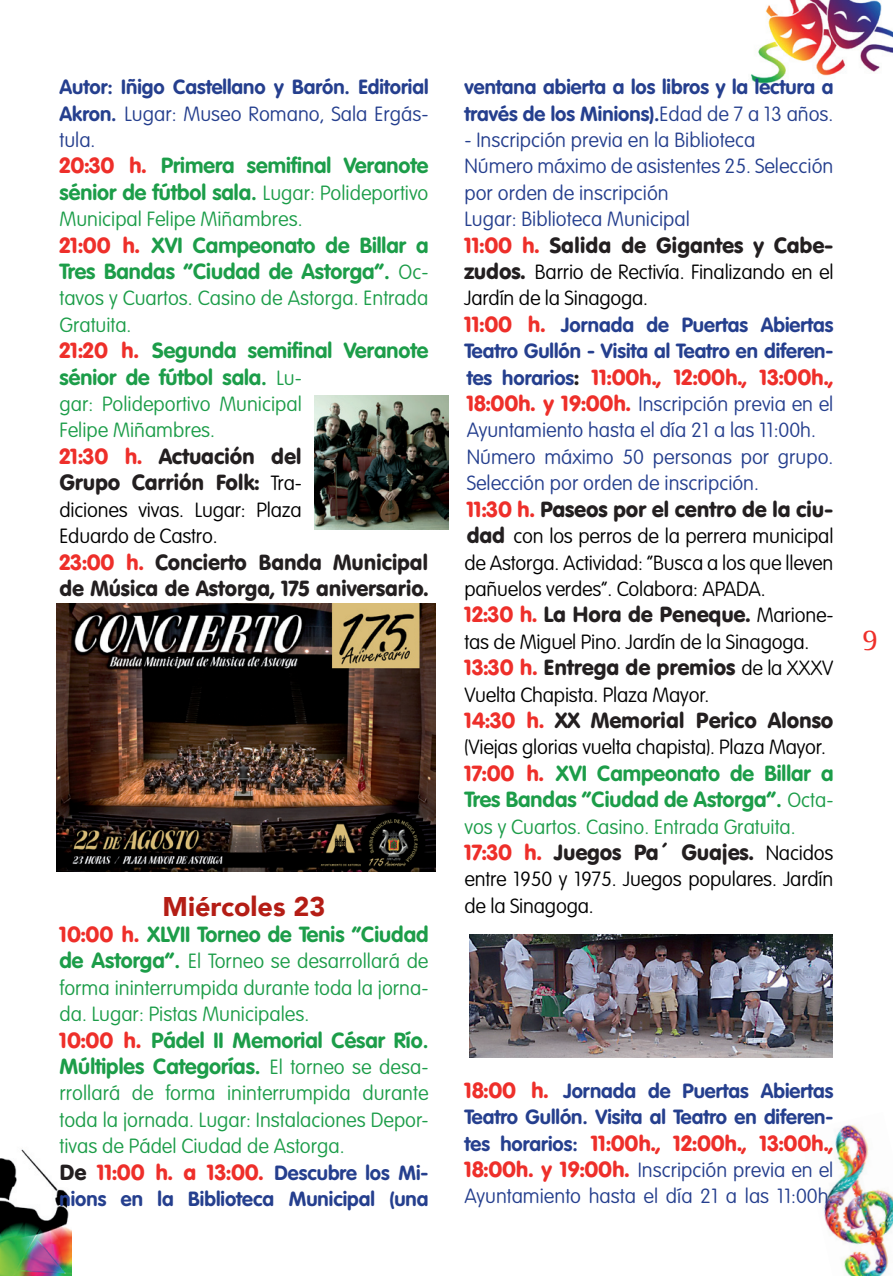
<style>
.page{position:relative;width:893px;height:1276px;background:#fff}
.page>*{position:absolute;margin:0;border:0;box-sizing:border-box;transform-origin:0 0}
.t1{font:30.9px "Rotis Semi Serif";color:#ee2f2a}
.t2{font:900 27px "Avenir";color:#b41d15}
.t3{font:700 21.6px/26.4px "VAG Rounded";color:#1c9d49}
.t4{font:21.6px/26.4px "VAG Rounded BT";letter-spacing:-.01em;color:#231f20}
.t5{font:21.6px "VAG Rounded BT";letter-spacing:-.01em;color:#ee2f2a}
.t6{font:700 20.4px/26.4px "VAG Rounded";color:#253f8e}
.t7{font:100 20.4px/26.4px "VAG Rounded";color:#1c9d49}
.t8{font:100 20.4px/26.4px "VAG Rounded";color:#253f8e}
.t9{font:100 20.4px/26.4px "VAG Rounded";letter-spacing:-.01em;color:#000}
.s1{font-weight:100}
.s2{font-family:"VAG Rounded BT";font-weight:400;color:#ee2f2a}
.s3{font-weight:100;font-size:20.4px}
.s4{color:#ee2f2a}
.s5{font-family:"VAG Rounded";font-weight:100;font-size:20.4px;color:#000}
.s6{font-weight:700;font-size:21.6px}
.s7{color:#231f20}
.s8{font-family:"VAG Rounded";font-weight:700;font-size:20.4px;color:#253f8e}
.s9{font-family:"VAG Rounded BT";font-weight:400;font-size:21.6px;color:#231f20}
.s10{font-weight:100;color:#000}
.s11{font-family:"VAG Rounded BT";font-weight:400;font-size:21.6px;color:#ee2f2a}
</style>
<div class="page">
<img style="left:751px;top:0;width:142px;height:84px">
<img style="left:0;top:1149px;width:71px;height:127px">
<img style="left:824px;top:1124px;width:69px;height:152px">
<img style="left:315px;top:395px;width:134px;height:134px">
<img style="left:469px;top:934px;width:363px;height:123px">
<img style="left:57px;top:604px;width:378px;height:267px">
<p class="t6" style="left:60px;top:74px;width:370px;text-align:justify">Autor: Iñigo Castellano y Barón. Editorial Akron. <span class="s1">Lugar: Museo Romano, Sala Ergás&shy;tula.</span></p>
<p class="t3" style="left:60px;top:152px;width:370px"><span class="s2">20:30 h.</span> Primera semifinal Veranote sénior de fútbol sala. <span class="s3">Lugar: Polideportivo</span></p>
<p class="t7" style="left:60px;top:206px;width:244px">Municipal Felipe Miñambres.</p>
<p class="t3" style="left:60px;top:232px;width:370px"><span class="s2">21:00 h.</span> XVI Campeonato de Billar a<br>Tres Bandas “Ciudad de Astorga”. <span class="s3">Oc-</span></p>
<p class="t7" style="left:60px;top:285px;width:370px">tavos y Cuartos. Casino de Astorga. Entrada<br>Gratuita.</p>
<p class="t3" style="left:60px;top:337px;width:370px"><span class="s2">21:20 h.</span> Segunda semifinal Veranote sénior de fútbol sala. <span class="s3">Lu-</span></p>
<p class="t7" style="left:60px;top:391px;width:244px">gar: Polideportivo Municipal<br>Felipe Miñambres.</p>
<p class="t4" style="left:60px;top:442px;width:244px"><span class="s4">21:30 h.</span> Actuación del<br>Grupo Carrión Folk: <span class="s5">Tra-</span></p>
<p class="t9" style="left:60px;top:496px;width:244px">diciones vivas. Lugar: Plaza<br>Eduardo de Castro.</p>
<p class="t4" style="left:60px;top:548px;width:370px"><span class="s4">23:00 h.</span> Concierto Banda Municipal de Música de Astorga, 175 aniversario.</p>
<h2 class="t2" style="left:163px;top:883px;width:164px">Miércoles 23</h2>
<p class="t3" style="left:60px;top:921px;width:370px"><span class="s2">10:00 h.</span> XLVII Torneo de Tenis “Ciudad</p>
<p class="t7" style="left:60px;top:948px;width:370px;text-align:justify"><span class="s6">de Astorga”.</span> El Torneo se desarrollará de forma ininterrumpida durante toda la jorna&shy;da. Lugar: Pistas Municipales.</p>
<p class="t3" style="left:60px;top:1026px;width:370px"><span class="s2">10:00 h.</span> Pádel II Memorial César Río.<br>Múltiples Categorías. <span class="s3">El torneo se desa-</span></p>
<p class="t7" style="left:60px;top:1080px;width:370px;text-align:justify">rrollará de forma ininterrumpida durante toda la jornada. Lugar: Instalaciones Depor&shy;tivas de Pádel Ciudad de Astorga.</p>
<p class="t5" style="left:60px;top:1158px;width:370px"><span class="s7">De</span> 11:00 h. a 13:00. <span class="s8">Descubre los Mi-</span></p>
<p class="t6" style="left:60px;top:1185px;width:370px">nions en la Biblioteca Municipal (una</p>
<p class="t6" style="left:464px;top:74px;width:370px">ventana abierta a los libros y la lectura a través de los Minions).<span class="s1">Edad de 7 a 13 años.</span></p>
<p class="t8" style="left:464px;top:127px;width:370px">- Inscripción previa en la Biblioteca<br>Número máximo de asistentes 25. Selección por orden de inscripción<br>Lugar: Biblioteca Municipal</p>
<p class="t4" style="left:464px;top:231px;width:370px"><span class="s4">11:00 h.</span> Salida de Gigantes y Cabe-</p>
<p class="t6" style="left:464px;top:258px;width:370px"><span class="s9">zudos.</span> <span class="s10">Barrio de Rectivía. Finalizando en el Jardín de la Sinagoga.<br></span><span class="s11">11:00 h.</span> Jornada de Puertas Abiertas Teatro Gullón - Visita al Teatro en diferen-</p>
<p class="t5" style="left:467px;top:363px;width:368px"><span class="s8">tes horarios</span><span class="s7">:</span> 11:00h., 12:00h., 13:00h.,</p>
<p class="t8" style="left:467px;top:391px;width:368px"><span class="s11">18:00h. y 19:00h.</span> Inscripción previa en el Ayuntamiento hasta el día 21 a las 11:00h.<br>Número máximo 50 personas por grupo.<br>Selección por orden de inscripción.</p>
<p class="t4" style="left:467px;top:495px;width:368px"><span class="s4">11:30 h.</span> Paseos por el centro de la ciu-</p>
<p class="t9" style="left:464px;top:523px;width:370px;text-align:justify"><span class="s9">dad</span> con los perros de la perrera municipal de Astorga. Actividad: “Busca a los que lleven pañuelos verdes”. Colabora: APADA.</p>
<p class="t4" style="left:464px;top:601px;width:370px"><span class="s4">12:30 h.</span> La Hora de Peneque. <span class="s5">Marione-</span></p>
<p class="t9" style="left:464px;top:628px;width:346px">tas de Miguel Pino. Jardín de la Sinagoga.</p>
<p class="t4" style="left:464px;top:654px;width:370px"><span class="s4">13:30 h.</span> Entrega de premios <span class="s5">de la XXXV</span></p>
<p class="t9" style="left:464px;top:681px;width:246px">Vuelta Chapista. Plaza Mayor.</p>
<p class="t4" style="left:464px;top:706px;width:370px"><span class="s4">14:30 h.</span> XX Memorial Perico Alonso</p>
<p class="t9" style="left:464px;top:734px;width:363px">(Viejas glorias vuelta chapista). Plaza Mayor.</p>
<p class="t3" style="left:464px;top:760px;width:370px"><span class="s2">17:00 h.</span> XVI Campeonato de Billar a<br>Tres Bandas “Ciudad de Astorga”. <span class="s3">Octa-</span></p>
<p class="t7" style="left:464px;top:813px;width:333px">vos y Cuartos. Casino. Entrada Gratuita.</p>
<p class="t4" style="left:464px;top:838px;width:370px"><span class="s4">17:30 h.</span> Juegos Pa´ Guajes. <span class="s5">Nacidos</span></p>
<p class="t9" style="left:464px;top:866px;width:370px">entre 1950 y 1975. Juegos populares. Jardín de la Sinagoga.</p>
<h1 class="t1" style="left:862px;top:621px;width:18px">9</h1>
<p class="t6" style="left:464px;top:1077px;width:370px"><span class="s11">18:00 h.</span> Jornada de Puertas Abiertas<br>Teatro Gullón. Visita al Teatro en diferen-</p>
<p class="t5" style="left:464px;top:1129px;width:370px"><span class="s8">tes horarios:</span> 11:00h., 12:00h., 13:00h.,</p>
<p class="t8" style="left:464px;top:1156px;width:370px"><span class="s11">18:00h. y 19:00h.</span> Inscripción previa en el<br>Ayuntamiento hasta el día 21 a las 11:00h.</p>
</div>
